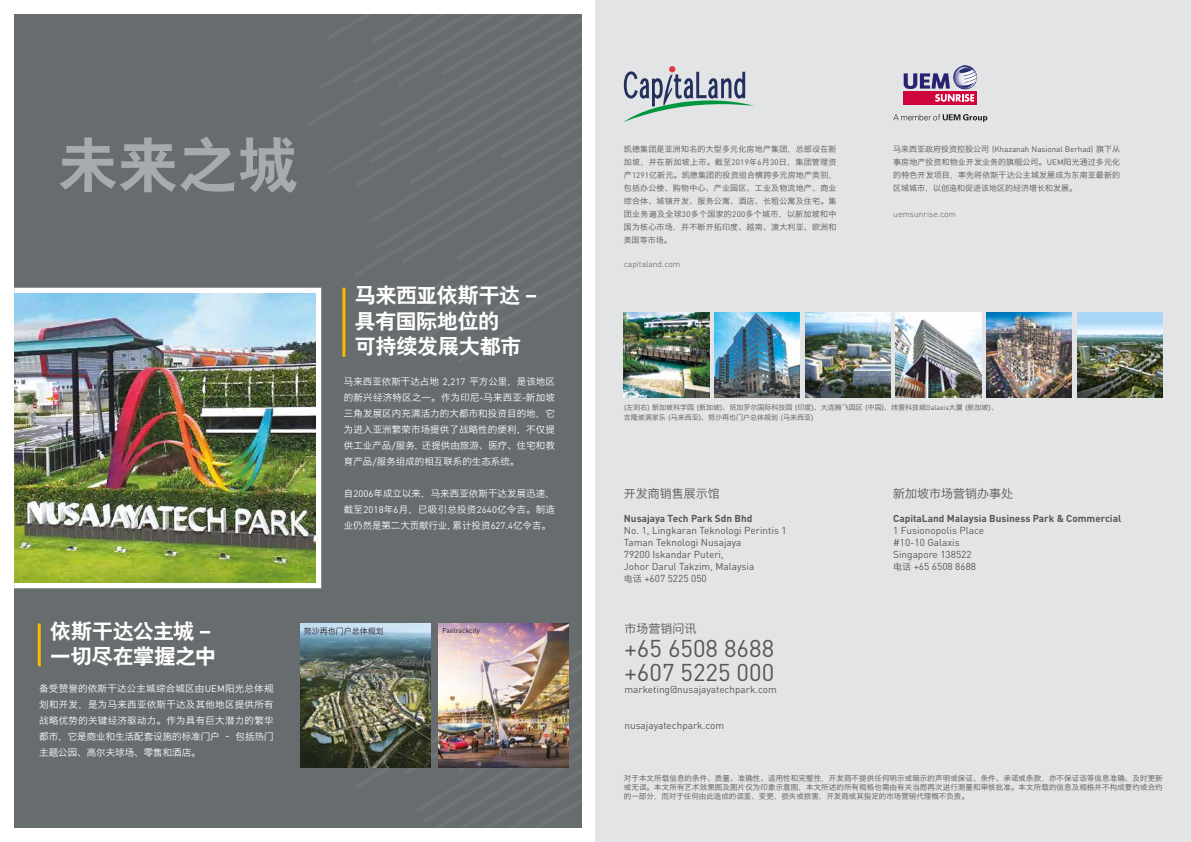
<style>
.page{position:relative;width:1191px;height:842px;background:#fff}
.page>*{position:absolute;margin:0;border:0;box-sizing:border-box;transform-origin:0 0}
.t1{font:60px "Heiti CSEG Bold GB";color:#a6abad}
.t2{font:24px/24px "DINOT";color:#575756}
.t3{font:21px/25.2px "Heiti CSEG Bold GB";letter-spacing:-.03em;color:#fff}
.t4{font:12px "Hiragino Sans GB W3";color:#575756}
.t5{font:10px/12px "DINOT";color:#575756}
.t6{font:700 10px "DINOT";color:#575756}
.t7{font:9.5px/16px "Hiragino Sans GB W3";color:#fff;text-align:justify}
.t8{font:300 8.5px "DINOT";letter-spacing:-.005em;color:#575756}
.t9{font:8px/13px "Hiragino Sans GB W3";letter-spacing:.015em;color:#575756;text-align:justify}
.t10{font:8px "DINOT";color:#575756}
.t11{font:8px "Hiragino Sans GB W3";color:#1d1d1b}
.t12{font:7.5px/9px "Hiragino Sans GB W3";color:#575756;text-align:justify}
.t13{font:7px/10px "Hiragino Sans GB W3";color:#575756}
.t14{font:7px "DINOT";color:#1d1d1b}
.s1{font-family:"DINOT"}
.s2{font-family:"Hiragino Sans GB W3"}
.s3{font-family:"Hiragino Sans GB W3";font-size:9px}
</style>
<div class="page">
<div style="left:14px;top:14px;width:567px;height:814px;background:#676c6e"></div>
<div style="left:14px;top:288px;width:307px;height:300px;background:#fff"></div>
<svg style="left:302px;top:287px;width:44px;height:46px"></svg>
<svg style="left:392px;top:623px;width:177px;height:145px"></svg>
<img style="left:300px;top:623px;width:130px;height:144px">
<img style="left:438px;top:623px;width:130px;height:144px">
<hr style="left:38px;top:623px;width:3px;height:43px;background:#fbba00">
<hr style="left:342px;top:288px;width:3px;height:69px;background:#fbba00">
<img style="left:14px;top:293px;width:301px;height:290px">
<div style="left:595px;top:0;width:596px;height:842px;background:#e2e4e5"></div>
<img style="left:896px;top:312px;width:85px;height:85px">
<img style="left:714px;top:312px;width:86px;height:85px">
<img style="left:986px;top:312px;width:86px;height:85px">
<img style="left:805px;top:312px;width:85px;height:85px">
<img style="left:624px;top:312px;width:85px;height:85px">
<img style="left:1077px;top:312px;width:85px;height:86px">
<svg style="left:624px;top:66px;width:130px;height:56px"></svg>
<svg style="left:893px;top:114px;width:94px;height:8px"></svg>
<div style="left:903px;top:91px;width:74px;height:14px;background:#d0043c"></div>
<svg style="left:903px;top:65px;width:74px;height:37px"></svg>
<h1 class="t1" style="left:58px;top:135px;width:242px">未来之城</h1>
<h3 class="t3" style="left:354px;top:283px;width:183px">马来西亚依斯干达 -具有国际地位的<br>可持续发展大都市</h3>
<p class="t7" style="left:344px;top:373px;width:212px">马来西亚依斯干达占地 <span class="s1">2,217</span> 平方公里，是该地区的新兴经济特区之一。作为印尼-马来西亚-新加坡三角发展区内充满活力的大都市和投资目的地，它为进入亚洲繁荣市场提供了战略性的便利，不仅提供工业产品/服务, 还提供由旅游、医疗、住宅和教育产品/服务组成的相互联系的生态系统。</p>
<p class="t7" style="left:344px;top:485px;width:212px">自<span class="s1">2006</span>年成立以来，马来西亚依斯干达发展迅速，截至<span class="s1">2018</span>年<span class="s1">6</span>月，已吸引总投资<span class="s1">2640</span>亿令吉。制造业仍然是第二大贡献行业, 累计投资<span class="s1">627.4</span>亿令吉。</p>
<h3 class="t3" style="left:50px;top:618px;width:168px">依斯干达公主城 -一切尽在掌握之中</h3>
<p class="t7" style="left:39px;top:680px;width:236px">备受赞誉的依斯干达公主城综合城区由<span class="s1">UEM</span>阳光总体规划和开发，是为马来西亚依斯干达及其他地区提供所有战略优势的关键经济驱动力。作为具有巨大潜力的繁华都市，它是商业和生活配套设施的标准门户 – 包括热门主题公园、高尔夫球场、零售和酒店。</p>
<p class="t11" style="left:304px;top:625px;width:81px">努沙再也门户总体规划</p>
<p class="t14" style="left:442px;top:625px;width:39px">Fastrackcity</p>
<p class="t9" style="left:624px;top:142px;width:214px">凯德集团是亚洲知名的大型多元化房地产集团，总部设在新加坡，并在新加坡上市。截至<span class="s1">2019</span>年<span class="s1">6</span>月<span class="s1">30</span>日，集团管理资产<span class="s1">1291</span>亿新元。凯德集团的投资组合横跨多元房地产类别，包括办公楼、购物中心、产业园区、工业及物流地产、商业综合体、城镇开发、服务公寓、酒店、长租公寓及住宅。集团业务遍及全球<span class="s1">30</span>多个国家的<span class="s1">200</span>多个城市，以新加坡和中国为核心市场，并不断开拓印度、越南、澳大利亚、欧洲和美国等市场。</p>
<p class="t8" style="left:624px;top:258px;width:58px">capitaland.com</p>
<p class="t10" style="left:893px;top:144px;width:228px"><span class="s2">马来西亚政府投资控股公司</span> (Khazanah Nasional Berhad) <span class="s2">旗下从</span></p>
<p class="t9" style="left:893px;top:155px;width:228px">事房地产投资和物业开发业务的旗舰公司。<span class="s1">UEM</span>阳光通过多元化的特色开发项目，率先将依斯干达公主城发展成为东南亚最新的区域城市，以创造和促进该地区的经济增长和发展。</p>
<p class="t8" style="left:893px;top:208px;width:64px">uemsunrise.com</p>
<p class="t13" style="left:624px;top:402px;width:376px">(左到右) 新加坡科学园 (新加坡)、班加罗尔国际科技园 (印度)、大连腾飞园区 (中国)、纬壹科技城<span class="s1">Galaxis</span>大厦 (新加坡)、吉隆坡满家乐 (马来西亚)、努沙再也门户总体规划 (马来西亚)</p>
<p class="t4" style="left:624px;top:486px;width:97px">开发商销售展示馆</p>
<p class="t6" style="left:624px;top:511px;width:130px">Nusajaya Tech Park Sdn Bhd</p>
<p class="t5" style="left:624px;top:524px;width:164px">No. 1, Lingkaran Teknologi Perintis 1<br>Taman Teknologi Nusajaya<br>79200 Iskandar Puteri,<br>Johor Darul Takzim, Malaysia<br><span class="s3">电话</span> +607 5225 050</p>
<p class="t4" style="left:624px;top:621px;width:73px">市场营销问讯</p>
<h2 class="t2" style="left:624px;top:635px;width:151px">+65 6508 8688 +607 5225 000</h2>
<p class="t5" style="left:624px;top:683px;width:154px">marketing@nusajayatechpark.com</p>
<p class="t5" style="left:624px;top:719px;width:101px">nusajayatechpark.com</p>
<p class="t4" style="left:893px;top:486px;width:121px">新加坡市场营销办事处</p>
<p class="t6" style="left:893px;top:511px;width:229px">CapitaLand Malaysia Business Park &amp; Commercial</p>
<p class="t5" style="left:893px;top:524px;width:92px">1 Fusionopolis Place #10-10 Galaxis<br>Singapore 138522<br><span class="s3">电话</span> +65 6508 8688</p>
<p class="t12" style="left:624px;top:774px;width:540px">对于本文所载信息的条件、质量、准确性、适用性和完整性，开发商不提供任何明示或暗示的声明或保证、条件、承诺或条款，亦不保证该等信息准确、及时更新或无误。本文所有艺术效果图及图片仅为印象示意图，本文所述的所有规格也需由有关当局再次进行测量和审核批准。本文所载的信息及规格并不构成要约或合约的一部分，而对于任何由此造成的误差、变更、损失或损害，开发商或其指定的市场营销代理概不负责。</p>
</div>
